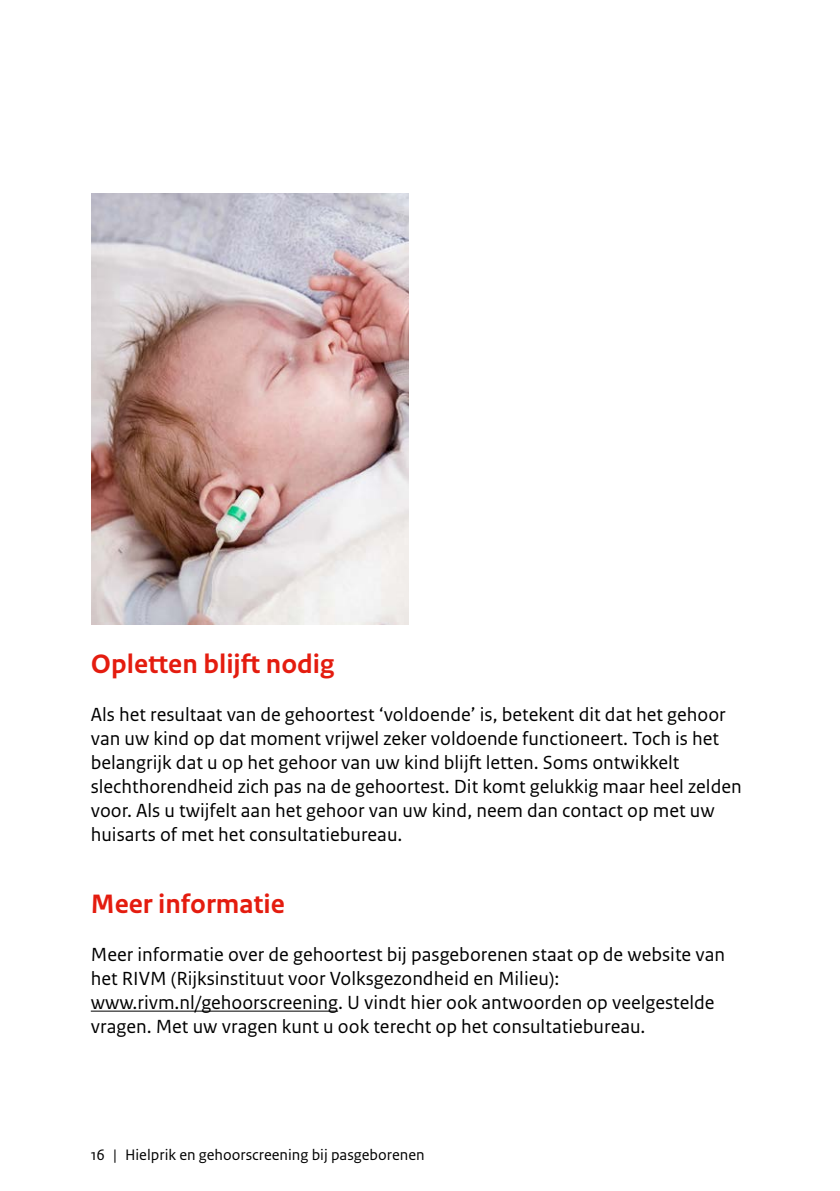
<style>
.page{position:relative;width:840px;height:1191px;background:#fff}
.page>*{position:absolute;margin:0;border:0;box-sizing:border-box;transform-origin:0 0}
._05_RIVM_Paragraafko{font:700 28px "Rijksoverheid Sans Text";color:#e41c0f}
._10_RIVM_Broodtekst{font:20px/24px "Rijksoverheid Sans Text";color:#000}
.t1{font:16px "Rijksoverheid Sans Text";color:#000}
</style>
<div class="page">
<img style="left:91px;top:194px;width:317px;height:431px">
<hr style="left:91px;top:1010px;width:247px;height:1px;background:#000">
<p class="_05_RIVM_Paragraafko" style="left:91px;top:648px;width:245px">Opletten blijft nodig</p>
<p class="_10_RIVM_Broodtekst" style="left:91px;top:703px;width:652px">Als het resultaat van de gehoortest ‘voldoende’ is, betekent dit dat het gehoor van uw kind op dat moment vrijwel zeker voldoende functioneert. Toch is het belangrijk dat u op het gehoor van uw kind blijft letten. Soms ontwikkelt slechthorendheid zich pas na de gehoortest. Dit komt gelukkig maar heel zelden voor. Als u twijfelt aan het gehoor van uw kind, neem dan contact op met uw huisarts of met het consultatiebureau.</p>
<p class="_05_RIVM_Paragraafko" style="left:91px;top:888px;width:195px">Meer informatie</p>
<p class="_10_RIVM_Broodtekst" style="left:91px;top:943px;width:635px">Meer informatie over de gehoortest bij pasgeborenen staat op de website van het RIVM (Rijksinstituut voor Volksgezondheid en Milieu): www.rivm.nl/gehoorscreening. U vindt hier ook antwoorden op veelgestelde vragen. Met uw vragen kunt u ook terecht op het consultatiebureau.</p>
<p class="t1" style="left:91px;top:1145px;width:335px">16 | Hielprik en gehoorscreening bij pasgeborenen</p>
</div>
